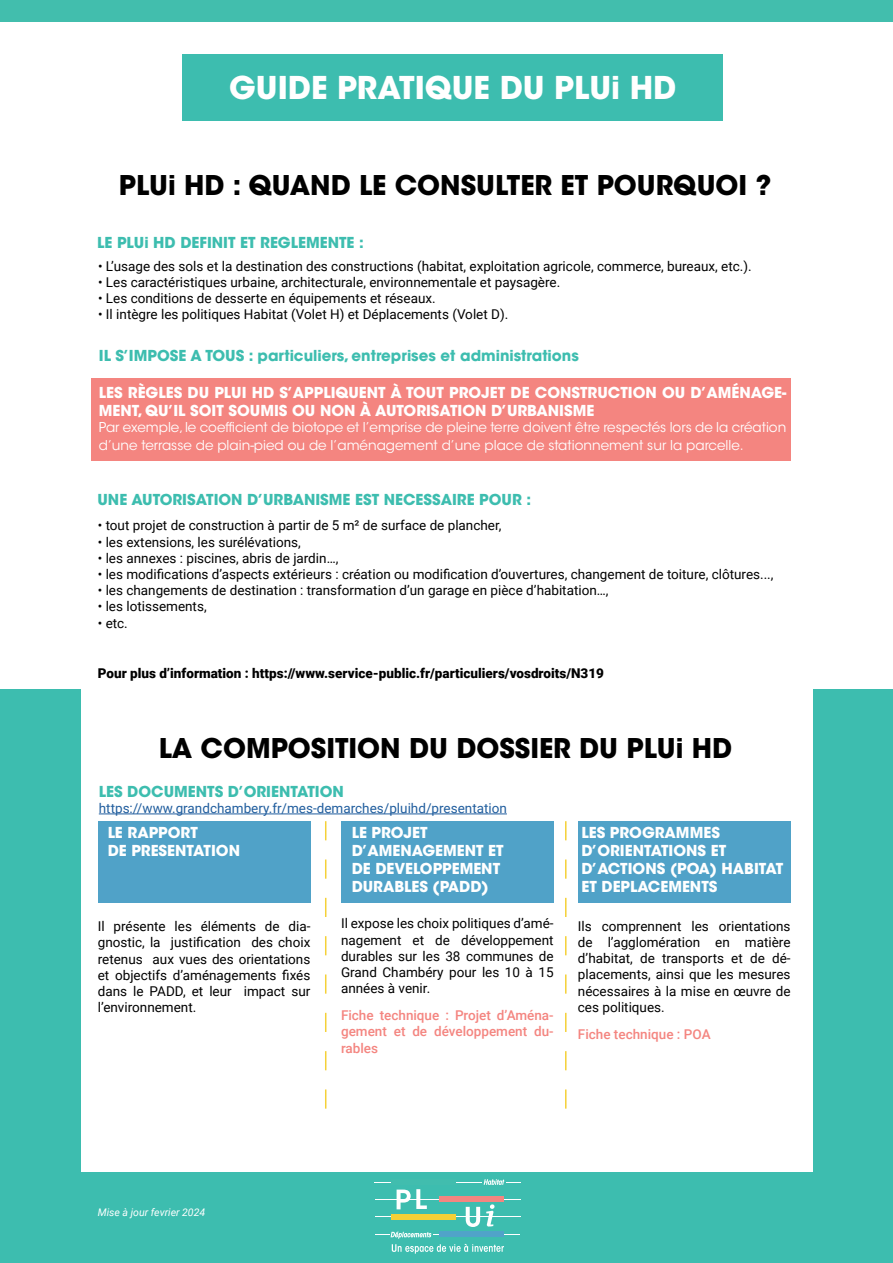
<style>
.page{position:relative;width:893px;height:1263px;background:#fff}
.page>*{position:absolute;margin:0;border:0;box-sizing:border-box;transform-origin:0 0}
.t1{font:700 31.2px "ITC Avant Garde Std";color:#fff}
.t2{font:700 27px "ITC Avant Garde Std";color:#000}
.t3{font:700 15px/18px "ITC Avant Garde Std";color:#fff}
.t4{font:700 15px "ITC Avant Garde Std";color:#3dbdaf}
.t5{font:13.5px/16.2px "Roboto";color:#000;text-align:justify}
.t6{font:13.5px/18px "ITC Avant Garde Std";color:#fff}
.t7{font:500 13.5px/16.2px "Roboto";color:#f48580;text-align:justify}
.t8{font:900 13.5px "Roboto";color:#000}
.t9{font:13.5px "Roboto";color:#215e9e}
.t10{font:italic 10.5px "Roboto";color:#fff}
</style>
<div class="page">
<div style="left:0;top:689px;width:893px;height:574px;background:#3dbdaf"></div>
<div style="left:0;top:0;width:893px;height:21px;background:#42bead"></div>
<div style="left:81px;top:656px;width:731px;height:516px;background:#fff"></div>
<svg style="left:375px;top:1179px;width:145px;height:75px"></svg>
<svg style="left:325px;top:821px;width:1px;height:287px"></svg>
<svg style="left:565px;top:821px;width:1px;height:287px"></svg>
<hr style="left:99px;top:813px;width:408px;height:1px;background:#215e9e">
<div style="left:91px;top:378px;width:700px;height:83px;background:#f48580"></div>
<div style="left:98px;top:821px;width:212px;height:82px;background:#50a2c8"></div>
<div style="left:341px;top:821px;width:213px;height:82px;background:#50a2c8"></div>
<div style="left:578px;top:821px;width:212px;height:82px;background:#50a2c8"></div>
<div style="left:183px;top:54px;width:540px;height:66px;background:#3dbdaf"></div>
<p class="t1" style="left:229px;top:67px;width:449px">GUIDE PRATIQUE DU PLUi HD</p>
<p class="t2" style="left:119px;top:167px;width:654px">PLUi HD : QUAND LE CONSULTER ET POURQUOI ?</p>
<p class="t4" style="left:97px;top:233px;width:268px">LE PLUi HD DEFINIT ET REGLEMENTE :</p>
<p class="t5" style="left:98px;top:257px;width:655px">• L’usage des sols et la destination des constructions (habitat, exploitation agricole, commerce, bureaux, etc.).</p>
<p class="t5" style="left:98px;top:274px;width:464px">• Les caractéristiques urbaine, architecturale, environnementale et paysagère.</p>
<p class="t5" style="left:98px;top:290px;width:339px">• Les conditions de desserte en équipements et réseaux.</p>
<p class="t5" style="left:98px;top:306px;width:412px">• Il intègre les politiques Habitat (Volet H) et Déplacements (Volet D).</p>
<p class="t4" style="left:99px;top:345px;width:481px">IL S’IMPOSE A TOUS : particuliers, entreprises et administrations</p>
<p class="t3" style="left:99px;top:383px;width:689px">LES RÈGLES DU PLUI HD S’APPLIQUENT À TOUT PROJET DE CONSTRUCTION OU D’AMÉNAGE-<br>MENT, QU’IL SOIT SOUMIS OU NON À AUTORISATION D’URBANISME</p>
<p class="t6" style="left:99px;top:419px;width:689px">Par exemple, le coefficient de biotope et l’emprise de pleine terre doivent être respectés lors de la création d’une terrasse de plain-pied ou de l’aménagement d’une place de stationnement sur la parcelle.</p>
<p class="t4" style="left:97px;top:490px;width:435px">UNE AUTORISATION D’URBANISME EST NECESSAIRE POUR :</p>
<p class="t5" style="left:98px;top:517px;width:405px">• tout projet de construction à partir de 5 m² de surface de plancher,</p>
<p class="t5" style="left:98px;top:533px;width:205px">• les extensions, les surélévations,</p>
<p class="t5" style="left:98px;top:549px;width:242px">• les annexes : piscines, abris de jardin…,</p>
<p class="t5" style="left:98px;top:566px;width:677px">• les modifications d’aspects extérieurs : création ou modification d’ouvertures, changement de toiture, clôtures...,</p>
<p class="t5" style="left:98px;top:582px;width:512px">• les changements de destination : transformation d’un garage en pièce d’habitation…,</p>
<p class="t5" style="left:98px;top:598px;width:110px">• les lotissements,</p>
<p class="t5" style="left:98px;top:614px;width:32px">• etc.</p>
<p class="t8" style="left:98px;top:663px;width:508px">Pour plus d’information : https://www.service-public.fr/particuliers/vosdroits/N319</p>
<p class="t2" style="left:159px;top:730px;width:575px">LA COMPOSITION DU DOSSIER DU PLUi HD</p>
<p class="t4" style="left:99px;top:781px;width:247px">LES DOCUMENTS D’ORIENTATION</p>
<p class="t9" style="left:99px;top:799px;width:410px">https://www.grandchambery.fr/mes-demarches/pluihd/presentation</p>
<p class="t3" style="left:108px;top:824px;width:92px">LE RAPPORT</p>
<p class="t3" style="left:108px;top:842px;width:134px">DE PRESENTATION</p>
<p class="t5" style="left:98px;top:918px;width:214px">Il présente les éléments de dia&shy;gnostic, la justification des choix retenus aux vues des orientations et objectifs d’aménagements fixés dans le PADD, et leur impact sur l’environnement.</p>
<p class="t3" style="left:352px;top:823px;width:77px">LE PROJET</p>
<p class="t3" style="left:352px;top:841px;width:153px">D’AMENAGEMENT ET</p>
<p class="t3" style="left:352px;top:859px;width:150px">DE DEVELOPPEMENT</p>
<p class="t3" style="left:352px;top:877px;width:138px">DURABLES (PADD)</p>
<p class="t5" style="left:341px;top:915px;width:214px">Il expose les choix politiques d’amé&shy;nagement et de développement durables sur les 38 communes de Grand Chambéry pour les 10 à 15 années à venir.</p>
<p class="t7" style="left:341px;top:1007px;width:214px">Fiche technique : Projet d’Aména&shy;gement et de développement du&shy;rables</p>
<p class="t3" style="left:581px;top:823px;width:146px">LES PROGRAMMES<br>D’ORIENTATIONS ET</p>
<p class="t3" style="left:581px;top:859px;width:203px">D’ACTIONS (POA) HABITAT</p>
<p class="t3" style="left:581px;top:877px;width:137px">ET DEPLACEMENTS</p>
<p class="t5" style="left:578px;top:917px;width:214px">Ils comprennent les orientations de l’agglomération en matière d’habitat, de transports et de dé&shy;placements, ainsi que les mesures nécessaires à la mise en œuvre de ces politiques.</p>
<p class="t7" style="left:578px;top:1025px;width:134px">Fiche technique : POA</p>
<p class="t10" style="left:98px;top:1205px;width:109px">Mise à jour fevrier 2024</p>
</div>
